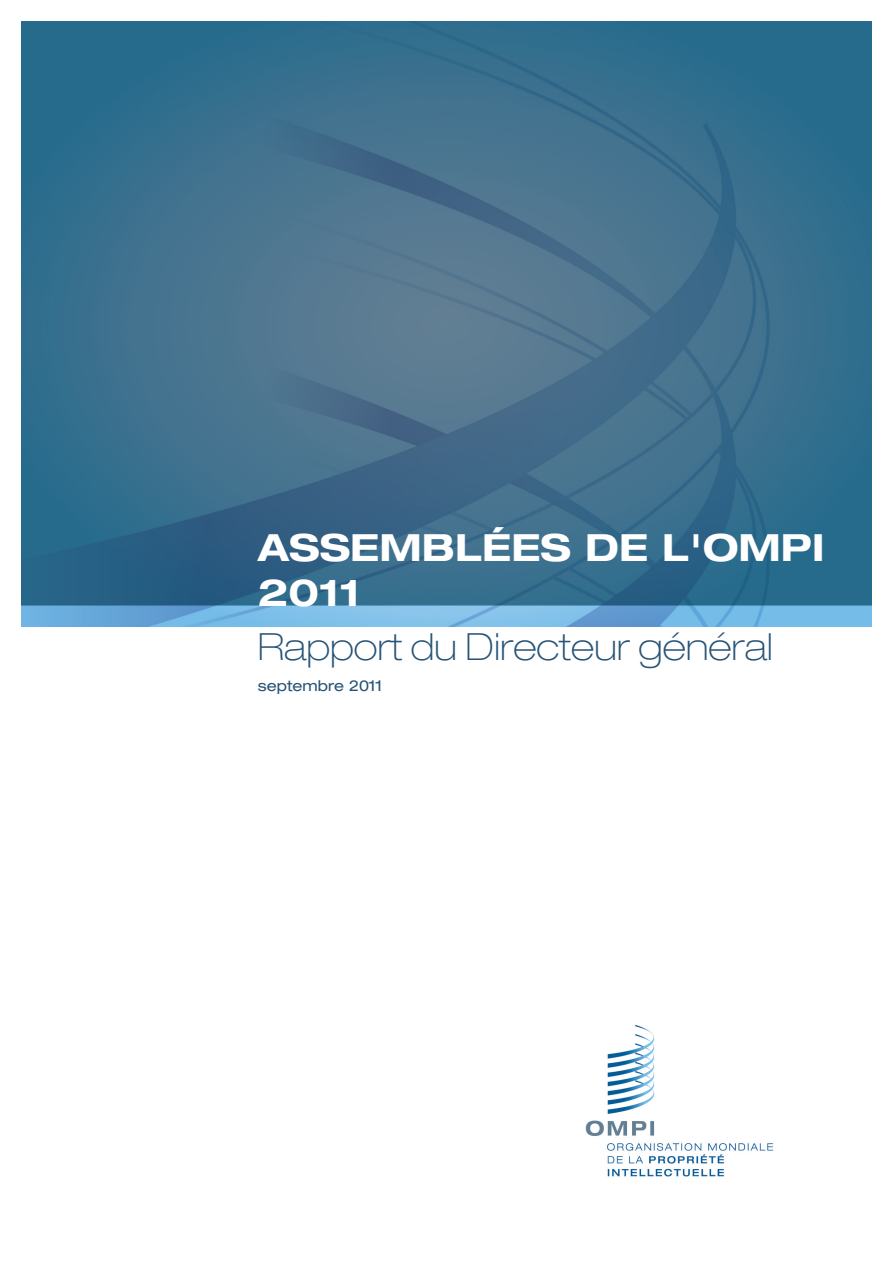
<style>
.page{position:relative;width:893px;height:1263px;background:#fff}
.page>*{position:absolute;margin:0;border:0;box-sizing:border-box;transform-origin:0 0}
.t1{font:100 expanded 37.5px "Helvetica Neue LT Std";color:#265376}
.t2{font:700 expanded 37.5px/45px "Helvetica Neue LT Std";color:#fff}
.t3{font:expanded 15px "Helvetica Neue LT Std";color:#265376}
</style>
<div class="page">
<img style="left:21px;top:21px;width:851px;height:605px">
<img style="left:585px;top:1024px;width:189px;height:153px">
<p class="t2" style="left:258px;top:528px;width:568px">ASSEMBLÉES DE L'OMPI<br>2011</p>
<p class="t1" style="left:258px;top:633px;width:517px">Rapport du Directeur général</p>
<p class="t3" style="left:258px;top:680px;width:126px">septembre 2011</p>
</div>
